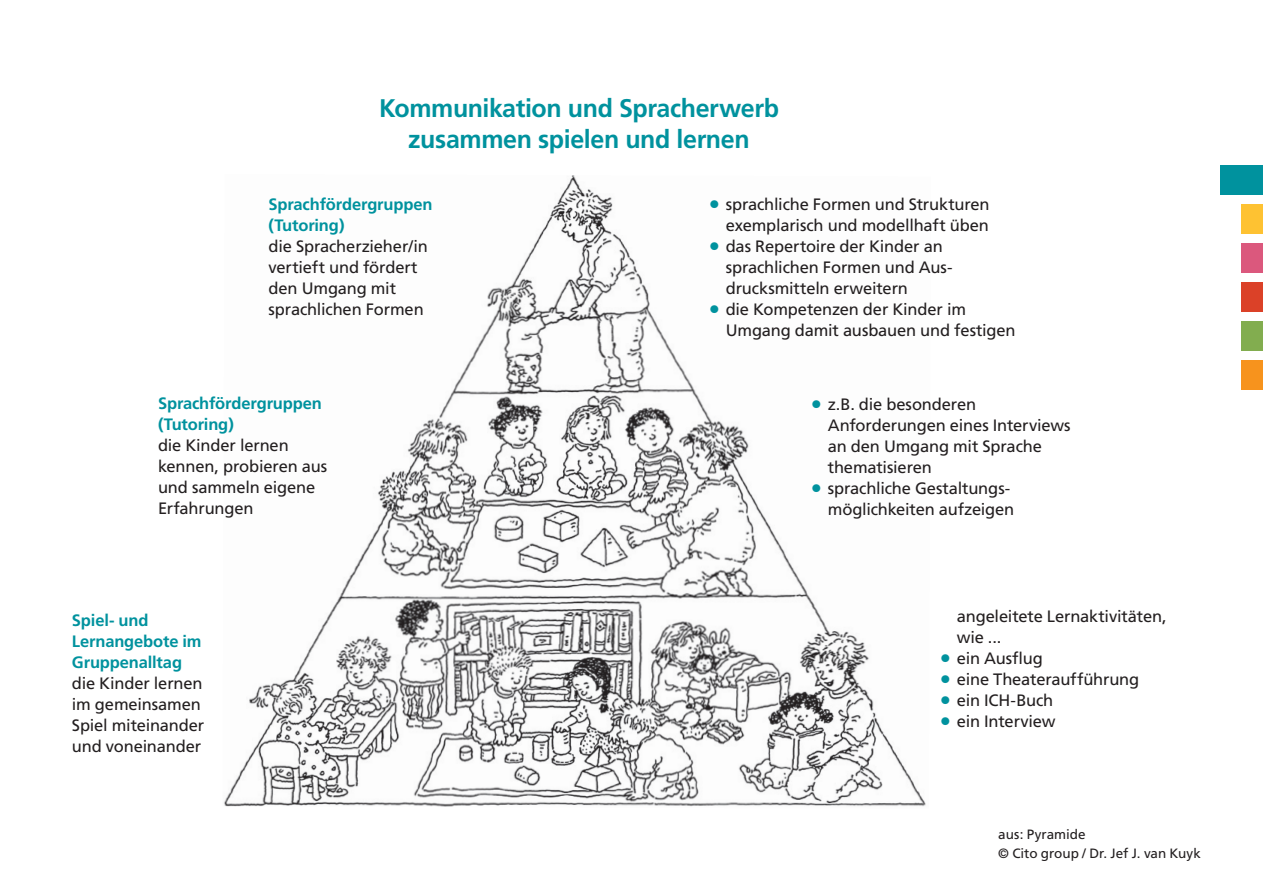
<style>
.page{position:relative;width:1263px;height:893px;background:#fff}
.page>*{position:absolute;margin:0;border:0;box-sizing:border-box;transform-origin:0 0}
.t1{font:700 25.5px/31.5px "Frutiger";letter-spacing:-.015em;color:#00929e;text-align:center}
.t2{font:16.5px/21px "Frutiger";letter-spacing:-.01em;color:#231f20}
.t3{font:700 16.5px/21px "Frutiger";letter-spacing:-.01em;color:#00929e}
.t4{font:13.5px/19.5px "Frutiger";letter-spacing:-.005em;color:#231f20}
.s1{font-weight:900;font-size:22.5px;color:#00929e}
</style>
<div class="page">
<img style="left:224px;top:175px;width:702px;height:632px">
<div style="left:1220px;top:166px;width:43px;height:29px;background:#00929e"></div>
<div style="left:1242px;top:205px;width:21px;height:29px;background:#fec232"></div>
<div style="left:1242px;top:244px;width:21px;height:29px;background:#db587d"></div>
<div style="left:1242px;top:283px;width:21px;height:29px;background:#db4128"></div>
<div style="left:1242px;top:322px;width:21px;height:29px;background:#82ad4f"></div>
<div style="left:1242px;top:361px;width:21px;height:29px;background:#f7931d"></div>
<h1 class="t1" style="left:379px;top:92px;width:401px">Kommunikation und Spracherwerb zusammen spielen und lernen</h1>
<p class="t3" style="left:269px;top:193px;width:165px">Sprachfördergruppen (Tutoring)</p>
<p class="t2" style="left:269px;top:235px;width:161px">die Spracherzieher/in vertieft und fördert den Umgang mit sprachlichen Formen</p>
<p class="t3" style="left:158px;top:393px;width:165px">Sprachfördergruppen (Tutoring)</p>
<p class="t2" style="left:158px;top:435px;width:171px">die Kinder lernen kennen, probieren aus und sammeln eigene<br>Erfahrungen</p>
<p class="t3" style="left:72px;top:610px;width:131px">Spiel- und<br>Lernangebote im<br>Gruppenalltag</p>
<p class="t2" style="left:72px;top:673px;width:134px">die Kinder lernen im gemeinsamen<br>Spiel miteinander und voneinander</p>
<p class="t2" style="left:709px;top:194px;width:282px;text-align:right"><span class="s1">•</span> sprachliche Formen und Strukturen exemplarisch und modellhaft üben</p>
<p class="t2" style="left:726px;top:236px;width:228px;text-indent:-17px"><span class="s1">•</span> das Repertoire der Kinder an sprachlichen Formen und Aus&shy;drucksmitteln erweitern</p>
<p class="t2" style="left:726px;top:299px;width:291px;text-indent:-17px"><span class="s1">•</span> die Kompetenzen der Kinder im<br>Umgang damit ausbauen und festigen</p>
<p class="t2" style="left:828px;top:393px;width:244px;text-indent:-17px"><span class="s1">•</span> z.B. die besonderen<br>Anforderungen eines Interviews an den Umgang mit Sprache thematisieren</p>
<p class="t2" style="left:811px;top:477px;width:205px;text-align:right"><span class="s1">•</span> sprachliche Gestaltungs&shy;möglichkeiten aufzeigen</p>
<p class="t2" style="left:957px;top:606px;width:211px">angeleitete Lernaktivitäten, wie ...</p>
<p class="t2" style="left:940px;top:648px;width:105px"><span class="s1">•</span> ein Ausflug</p>
<p class="t2" style="left:940px;top:669px;width:201px"><span class="s1">•</span> eine Theateraufführung</p>
<p class="t2" style="left:940px;top:690px;width:115px"><span class="s1">•</span> ein ICH-Buch</p>
<p class="t2" style="left:940px;top:711px;width:117px"><span class="s1">•</span> ein Interview</p>
<p class="t4" style="left:998px;top:824px;width:204px">aus: Pyramide<br>© Cito group / Dr. Jef J. van Kuyk</p>
</div>
